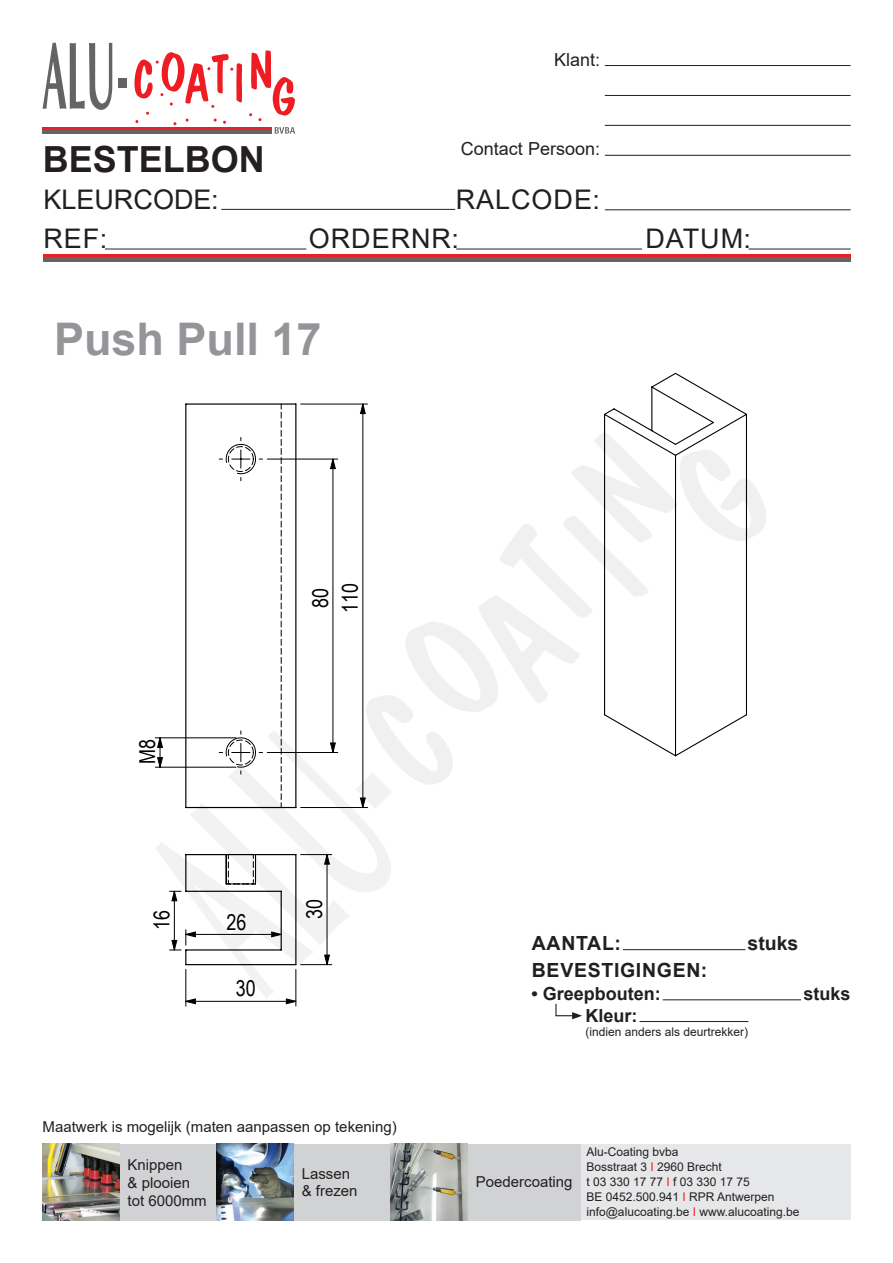
<style>
.page{position:relative;width:893px;height:1263px;background:#fff}
.page>*{position:absolute;margin:0;border:0;box-sizing:border-box;transform-origin:0 0}
.t1{font:700 45px "Arial";color:#939598}
.t2{font:700 36px "Arial";color:#231f20}
.t3{font:27px "Arial";letter-spacing:.035em;color:#231f20}
.t4{font:27px/39.5px "Arial";color:#231f20}
.t5{font:21.9px/29.8px "Arial Narrow";color:#000}
.t6{font:19.95px "Arial Narrow";color:#000}
.t7{font:700 19.5px "Arial";letter-spacing:.035em;color:#231f20}
.t8{font:700 18px "Arial";color:#231f20}
.t9{font:18px "Arial";color:#231f20}
.t10{font:15px/18px "Arial";color:#231f20}
.t11{font:12px/15px "Arial";color:#231f20}
.s1{color:#ee1d23}
</style>
<div class="page">
<hr style="left:663px;top:999px;width:138px;height:1px;background:#231f20">
<hr style="left:639px;top:1021px;width:109px;height:1px;background:#231f20">
<hr style="left:43px;top:130px;width:229px;height:4px;background:#626564">
<hr style="left:43px;top:127px;width:229px;height:3px;background:#ee1d23">
<svg style="left:275px;top:127px;width:20px;height:7px"></svg>
<svg style="left:249px;top:51px;width:46px;height:70px"></svg>
<svg style="left:134px;top:52px;width:108px;height:73px"></svg>
<svg style="left:43px;top:43px;width:69px;height:67px"></svg>
<div style="left:118px;top:78px;width:8px;height:10px;background:#626564"></div>
<hr style="left:43px;top:257px;width:808px;height:4px;background:#626564">
<hr style="left:605px;top:95px;width:246px;height:1px;background:#231f20">
<hr style="left:605px;top:210px;width:246px;height:1px;background:#231f20">
<hr style="left:605px;top:155px;width:246px;height:1px;background:#231f20">
<hr style="left:605px;top:125px;width:246px;height:1px;background:#231f20">
<hr style="left:605px;top:65px;width:246px;height:1px;background:#231f20">
<hr style="left:221px;top:209px;width:234px;height:1px;background:#231f20">
<hr style="left:105px;top:249px;width:201px;height:1px;background:#231f20">
<hr style="left:456px;top:249px;width:186px;height:1px;background:#231f20">
<hr style="left:748px;top:249px;width:103px;height:1px;background:#231f20">
<hr style="left:43px;top:255px;width:808px;height:2px;background:#ee1d23">
<div style="left:581px;top:1144px;width:269px;height:76px;background:#e6e7e9"></div>
<div style="left:43px;top:1144px;width:538px;height:76px;background:#d1d2d4"></div>
<img style="left:43px;top:1144px;width:76px;height:76px">
<img style="left:216px;top:1144px;width:77px;height:76px">
<img style="left:391px;top:1144px;width:76px;height:76px">
<hr style="left:186px;top:403px;width:110px;height:2px;background:#000">
<svg style="left:155px;top:404px;width:629px;height:615px"></svg>
<svg style="left:603px;top:372px;width:145px;height:385px"></svg>
<h2 class="t2" style="left:43px;top:134px;width:224px">BESTELBON</h2>
<h3 class="t4" style="left:43px;top:179px;width:177px">KLEURCODE:<br>REF:</h3>
<h3 class="t9" style="left:554px;top:47px;width:48px">Klant:</h3>
<h3 class="t9" style="left:461px;top:136px;width:141px">Contact Persoon:</h3>
<h3 class="t3" style="left:456px;top:181px;width:146px">RALCODE:</h3>
<h3 class="t3" style="left:309px;top:220px;width:152px">ORDERNR:</h3>
<h3 class="t3" style="left:645px;top:220px;width:107px">DATUM:</h3>
<p class="t1" style="left:54px;top:308px;width:269px">Push Pull 17</p>
<p class="t5" style="left:132px;top:764px;width:26px;rotate:-90deg">M8</p>
<p class="t5" style="left:305px;top:613px;width:31px;rotate:-90deg">80<br>110</p>
<p class="t5" style="left:146px;top:930px;width:21px;rotate:-90deg">16</p>
<p class="t5" style="left:227px;top:906px;width:21px">26</p>
<p class="t5" style="left:236px;top:973px;width:21px">30</p>
<p class="t6" style="left:297px;top:890px;width:20px">30</p>
<p class="t5" style="left:299px;top:919px;width:21px;rotate:-90deg">30</p>
<p class="t10" style="left:43px;top:1117px;width:356px">Maatwerk is mogelijk (maten aanpassen op tekening)</p>
<h3 class="t7" style="left:532px;top:929px;width:90px">AANTAL:</h3>
<h3 class="t7" style="left:747px;top:929px;width:52px">stuks</h3>
<h3 class="t7" style="left:532px;top:956px;width:177px">BEVESTIGINGEN:</h3>
<h3 class="t8" style="left:531px;top:981px;width:131px">• Greepbouten:</h3>
<h3 class="t8" style="left:803px;top:981px;width:49px">stuks</h3>
<h3 class="t8" style="left:585px;top:1003px;width:54px">Kleur:</h3>
<p class="t11" style="left:585px;top:1024px;width:164px">(indien anders als deurtrekker)</p>
<p class="t10" style="left:128px;top:1155px;width:81px">Knippen<br>&amp; plooien tot 6000mm</p>
<p class="t10" style="left:302px;top:1166px;width:57px;line-height:16.5px">Lassen &amp; frezen</p>
<p class="t10" style="left:476px;top:1172px;width:98px">Poedercoating</p>
<p class="t11" style="left:586px;top:1144px;width:214px">Alu-Coating bvba<br>Bosstraat 3 <span class="s1">I</span> 2960 Brecht<br>t 03 330 17 77 <span class="s1">I</span> f 03 330 17 75<br>BE 0452.500.941 <span class="s1">I</span> RPR Antwerpen info@alucoating.be <span class="s1">I</span> www.alucoating.be</p>
</div>
